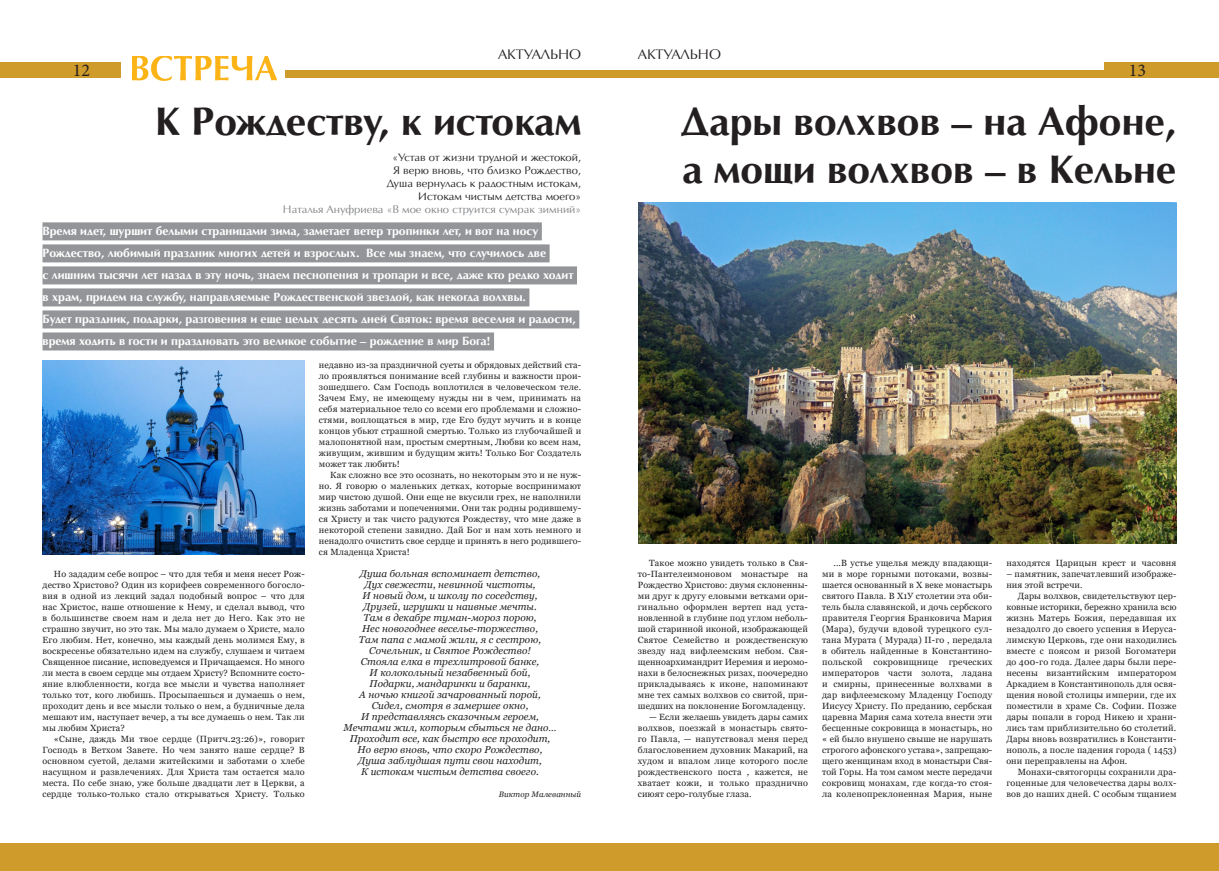
<style>
.page{position:relative;width:1219px;height:871px;background:#fff}
.page>*{position:absolute;margin:0;border:0;box-sizing:border-box;transform-origin:0 0}
.ЗАГОЛОВОК_БОЛЬШОЙ{font:700 40px "AG Opus High Resolution";color:#231f20}
.t1{font:18px "Minion Pro";color:#231f20}
.РУБРИКА{font:14px "AG Opus High Resolution";color:#231f20}
.ЛИД2{font:700 12px/22px "AG Opus High Resolution";color:#fff}
.basa{font:11px "AG Opus High Resolution";color:#231f20}
.basa-2{font:11px "AG Opus High Resolution";color:#808285}
.без_висячих_строк{font:italic 10px "Georgia";letter-spacing:.01em;color:#231f20}
.без_висячих_строк-2{font:9px/11px "Georgia";letter-spacing:.02em;color:#231f20;text-align:justify}
.ПОДПИСЬ_ТЕКСТА{font:italic 8px "Georgia";letter-spacing:.01em;color:#231f20}
</style>
<div class="page">
<div style="left:0;top:62px;width:120px;height:16px;background:#cf9b2a"></div>
<div style="left:1104px;top:62px;width:115px;height:16px;background:#cf9b2a"></div>
<div style="left:285px;top:70px;width:324px;height:8px;background:#cf9b2a"></div>
<div style="left:609px;top:70px;width:610px;height:8px;background:#cf9b2a"></div>
<div style="left:0;top:843px;width:1219px;height:27px;background:#cf9b2a"></div>
<img style="left:132px;top:56px;width:145px;height:25px">
<div style="left:43px;top:222px;width:499px;height:18px;background:#939598"></div>
<div style="left:43px;top:244px;width:507px;height:18px;background:#939598"></div>
<div style="left:43px;top:266px;width:534px;height:18px;background:#939598"></div>
<div style="left:43px;top:288px;width:486px;height:18px;background:#939598"></div>
<div style="left:43px;top:310px;width:536px;height:18px;background:#939598"></div>
<div style="left:43px;top:332px;width:451px;height:18px;background:#939598"></div>
<img style="left:43px;top:360px;width:262px;height:194px">
<img style="left:639px;top:202px;width:537px;height:341px">
<p class="РУБРИКА" style="left:498px;top:46px;width:85px">АКТУАЛЬНО</p>
<p class="РУБРИКА" style="left:638px;top:46px;width:85px">АКТУАЛЬНО</p>
<h2 class="t1" style="left:73px;top:58px;width:19px">12</h2>
<h2 class="t1" style="left:1129px;top:58px;width:19px">13</h2>
<p class="ЗАГОЛОВОК_БОЛЬШОЙ" style="left:155px;top:98px;width:427px">К Рождеству, к истокам</p>
<p class="basa" style="left:392px;top:150px;width:190px">«Устав от жизни трудной и жестокой,</p>
<p class="basa" style="left:393px;top:164px;width:189px">Я верю вновь, что близко Рождество,</p>
<p class="basa" style="left:387px;top:177px;width:196px">Душа вернулась к радостным истокам,</p>
<p class="basa" style="left:418px;top:190px;width:164px">Истокам чистым детства моего»</p>
<p class="basa-2" style="left:283px;top:203px;width:300px">Наталья Ануфриева «В мое окно струится сумрак зимний»</p>
<p class="ЛИД2" style="left:43px;top:220px;width:505px">Время идет, шуршит белыми страницами зима, заметает ветер тропинки лет, и вот на носу<br>Рождество, любимый праздник многих детей и взрослых. Все мы знаем, что случилось две</p>
<p class="ЛИД2" style="left:43px;top:264px;width:533px">с лишним тысячи лет назад в эту ночь, знаем песнопения и тропари и все, даже кто редко ходит в храм, придем на службу, направляемые Рождественской звездой, как некогда волхвы.</p>
<p class="ЛИД2" style="left:43px;top:308px;width:535px">Будет праздник, подарки, разговения и еще целых десять дней Святок: время веселия и радости, время ходить в гости и праздновать это великое событие – рождение в мир Бога!</p>
<p class="без_висячих_строк-2" style="left:43px;top:568px;width:264px;text-indent:11px">Но зададим себе вопрос – что для тебя и меня несет Рож&shy;дество Христово? Один из корифеев современного богосло&shy;вия в одной из лекций задал подобный вопрос – что для нас Христос, наше отношение к Нему, и сделал вывод, что в большинстве своем нам и дела нет до Него. Как это не страшно звучит, но это так. Мы мало думаем о Христе, мало Его любим. Нет, конечно, мы каждый день молимся Ему, в воскресенье обязательно идем на службу, слушаем и читаем Священное писание, исповедуемся и Причащаемся. Но много ли места в своем сердце мы отдаем Христу? Вспомните состо&shy;яние влюбленности, когда все мысли и чувства наполняет только тот, кого любишь. Просыпаешься и думаешь о нем, проходит день и все мысли только о нем, а будничные дела мешают им, наступает вечер, а ты все думаешь о нем. Так ли мы любим Христа?</p>
<p class="без_висячих_строк-2" style="left:43px;top:733px;width:264px;text-indent:11px">«Сыне, даждь Ми твое сердце (Притч.23:26)», говорит Господь в Ветхом Завете. Но чем занято наше сердце? В основном суетой, делами житейскими и заботами о хлебе насущном и развлечениях. Для Христа там остается мало места. По себе знаю, уже больше двадцати лет в Церкви, а сердце только-только стало открываться Христу. Только</p>
<p class="без_висячих_строк-2" style="left:319px;top:359px;width:264px">недавно из-за праздничной суеты и обрядовых действий ста&shy;ло проявляться понимание всей глубины и важности прои&shy;зошедшего. Сам Господь воплотился в человеческом теле.<br>Зачем Ему, не имеющему нужды ни в чем, принимать на себя материальное тело со всеми его проблемами и сложно&shy;стями, воплощаться в мир, где Его будут мучить и в конце концов убьют страшной смертью. Только из глубочайшей и малопонятной нам, простым смертным, Любви ко всем нам, живущим, жившим и будущим жить! Только Бог Создатель может так любить!</p>
<p class="без_висячих_строк-2" style="left:319px;top:469px;width:264px;text-indent:11px">Как сложно все это осознать, но некоторым это и не нуж&shy;но. Я говорю о маленьких детках, которые воспринимают мир чистою душой. Они еще не вкусили грех, не наполнили жизнь заботами и попечениями. Они так родны родившему&shy;ся Христу и так чисто радуются Рождеству, что мне даже в некоторой степени завидно. Дай Бог и нам хоть немного и ненадолго очистить свое сердце и принять в него родившего&shy;ся Младенца Христа!</p>
<p class="без_висячих_строк" style="left:360px;top:566px;width:182px">Душа больная вспоминает детство,</p>
<p class="без_висячих_строк" style="left:364px;top:577px;width:173px">Дух свежести, невинной чистоты,</p>
<p class="без_висячих_строк" style="left:362px;top:588px;width:177px">И новый дом, и школу по соседству,</p>
<p class="без_висячих_строк" style="left:363px;top:599px;width:175px">Друзей, игрушки и наивные мечты.</p>
<p class="без_висячих_строк" style="left:363px;top:610px;width:175px">Там в декабре туман-мороз порою,</p>
<p class="без_висячих_строк" style="left:362px;top:621px;width:178px">Нес новогоднее веселье-торжество,</p>
<p class="без_висячих_строк" style="left:359px;top:632px;width:184px">Там папа с мамой жили, я с сестрою,</p>
<p class="без_висячих_строк" style="left:369px;top:643px;width:163px">Сочельник, и Святое Рождество!</p>
<p class="без_висячих_строк" style="left:361px;top:654px;width:180px">Стояла елка в трехлитровой банке,</p>
<p class="без_висячих_строк" style="left:370px;top:665px;width:162px">И колокольный незабвенный бой,</p>
<p class="без_висячих_строк" style="left:370px;top:676px;width:162px">Подарки, мандаринки и баранки,</p>
<p class="без_висячих_строк" style="left:359px;top:687px;width:183px">А ночью книгой зачарованный порой,</p>
<p class="без_висячих_строк" style="left:372px;top:698px;width:158px">Сидел, смотря в замершее окно,</p>
<p class="без_висячих_строк" style="left:361px;top:709px;width:179px">И представляясь сказочным героем,</p>
<p class="без_висячих_строк" style="left:343px;top:720px;width:215px">Мечтами жил, которым сбыться не дано…</p>
<p class="без_висячих_строк" style="left:350px;top:731px;width:202px">Проходит все, как быстро все проходит,</p>
<p class="без_висячих_строк" style="left:358px;top:742px;width:186px">Но верю вновь, что скоро Рождество,</p>
<p class="без_висячих_строк" style="left:358px;top:753px;width:185px">Душа заблудшая пути свои находит,</p>
<p class="без_висячих_строк" style="left:361px;top:764px;width:179px">К истокам чистым детства своего.</p>
<p class="ПОДПИСЬ_ТЕКСТА" style="left:499px;top:788px;width:84px">Виктор Малеванный</p>
<p class="ЗАГОЛОВОК_БОЛЬШОЙ" style="left:680px;top:98px;width:497px">Дары волхвов – на Афоне,</p>
<p class="ЗАГОЛОВОК_БОЛЬШОЙ" style="left:682px;top:146px;width:496px">а мощи волхвов – в Кельне</p>
<p class="без_висячих_строк-2" style="left:638px;top:557px;width:172px;text-indent:11px">Такое можно увидеть только в Свя&shy;то-Пантелеимоновом монастыре на Рождество Христово: двумя склоненны&shy;ми друг к другу еловыми ветками ори&shy;гинально оформлен вертеп над уста&shy;новленной в глубине под углом неболь&shy;шой старинной иконой, изображающей Святое Семейство и рождественскую звезду над вифлеемским небом. Свя&shy;щенноархимандрит Иеремия и иеромо&shy;нахи в белоснежных ризах, поочередно прикладываясь к иконе, напоминают мне тех самых волхвов со свитой, при&shy;шедших на поклонение Богомладенцу.</p>
<p class="без_висячих_строк-2" style="left:638px;top:711px;width:172px;text-indent:11px">— Если желаешь увидеть дары самих волхвов, поезжай в монастырь свято&shy;го Павла, — напутствовал меня перед благословением духовник Макарий, на худом и впалом лице которого после рождественского поста , кажется, не хватает кожи, и только празднично сиюят серо-голубые глаза.</p>
<p class="без_висячих_строк-2" style="left:822px;top:557px;width:172px;text-indent:11px">...В устье ущелья между впадающи&shy;ми в море горными потоками, возвы&shy;шается основанный в Х веке монастырь святого Павла. В Х1У столетии эта оби&shy;тель была славянской, и дочь сербского правителя Георгия Бранковича Мария (Мара), будучи вдовой турецкого сул&shy;тана Мурата ( Мурада) II-го , передала в обитель найденные в Константино&shy;польской сокровищнице греческих императоров части золота, ладана и смирны, принесенные волхвами в дар вифлеемскому Младенцу Господу Иисусу Христу. По преданию, сербская царевна Мария сама хотела внести эти бесценные сокровища в монастырь, но « ей было внушено свыше не нарушать строгого афонского устава», запрещаю&shy;щего женщинам вход в монастыри Свя&shy;той Горы. На том самом месте передачи сокровищ монахам, где когда-то стоя&shy;ла коленопреклоненная Мария, ныне</p>
<p class="без_висячих_строк-2" style="left:1006px;top:557px;width:172px">находятся Царицын крест и часовня</p>
<p class="без_висячих_строк-2" style="left:1006px;top:568px;width:172px">– памятник, запечатлевший изображе&shy;ния этой встречи.</p>
<p class="без_висячих_строк-2" style="left:1006px;top:590px;width:172px;text-indent:11px">Дары волхвов, свидетельствуют цер&shy;ковные историки, бережно хранила всю жизнь Матерь Божия, передавшая их незадолго до своего успения в Иеруса&shy;лимскую Церковь, где они находились вместе с поясом и ризой Богоматери до 400-го года. Далее дары были пере&shy;несены византийским императором Аркадием в Константинополь для освя&shy;щения новой столицы империи, где их поместили в храме Св. Софии. Позже дары попали в город Никею и храни&shy;лись там приблизительно 60 столетий.<br>Дары вновь возвратились в Константи&shy;нополь, а после падения города ( 1453) они переправлены на Афон.</p>
<p class="без_висячих_строк-2" style="left:1006px;top:766px;width:172px;text-indent:11px">Монахи-святогорцы сохранили дра&shy;гоценные для человечества дары волх&shy;вов до наших дней. С особым тщанием</p>
</div>
